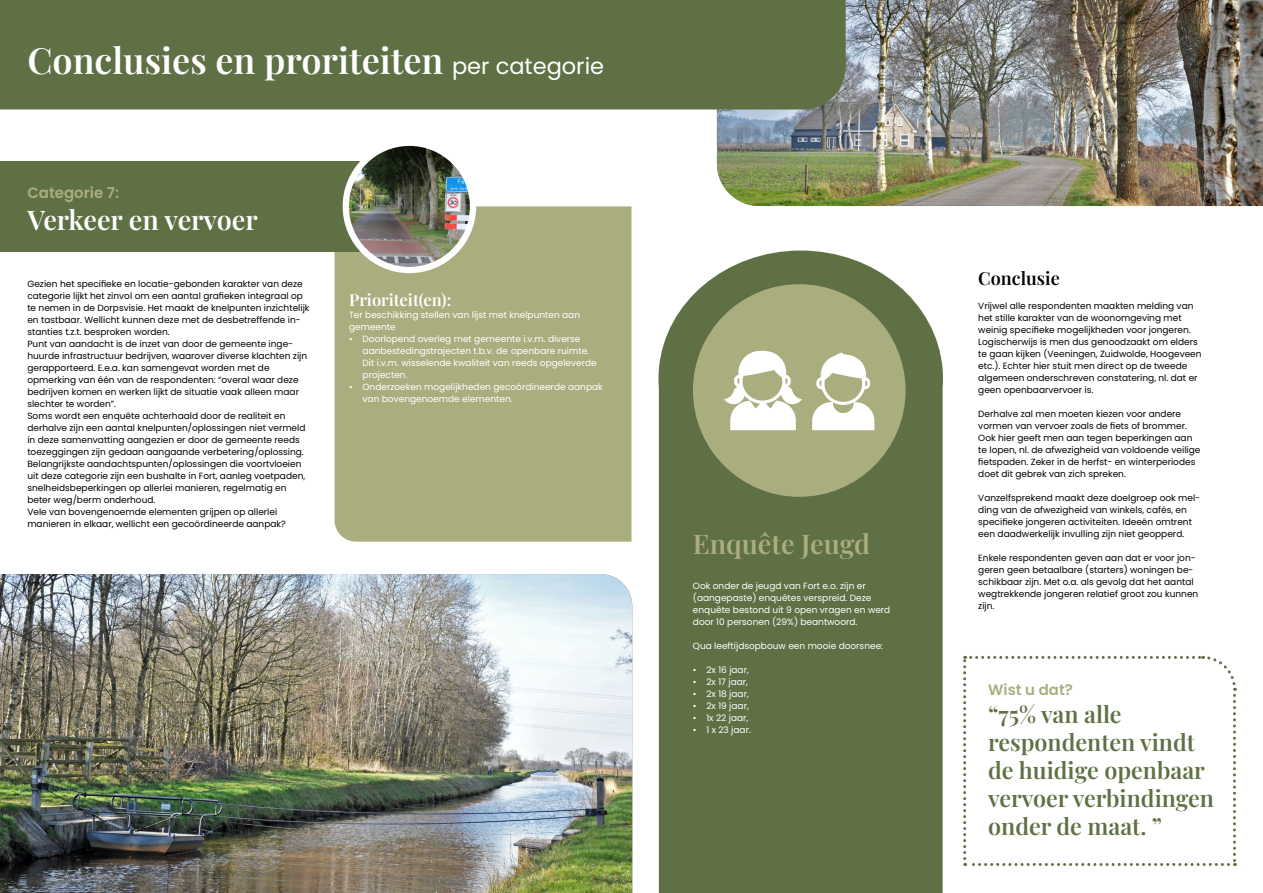
<style>
.page{position:relative;width:1263px;height:893px;background:#fff}
.page>*{position:absolute;margin:0;border:0;box-sizing:border-box;transform-origin:0 0}
.t1{font:36px "Playfair Display";color:#fff}
.t2{font:27px "Playfair Display";letter-spacing:-.005em;color:#fff}
.t3{font:27px "Playfair Display";color:#aaae7f}
.t4{font:23.25px/27.9px "Playfair Display";color:#5f7044}
.t5{font:18px "Playfair Display";color:#000}
.t6{font:16.5px "Playfair Display";color:#fff}
.t7{font:600 15px "Poppins";color:#aaae7f}
.t8{font:9px/12px "Poppins";color:#000}
.t9{font:9px/12px "Poppins";color:#fff}
.s1{font-family:"Poppins";font-size:22.5px}
</style>
<div class="page">
<img style="left:717px;top:0;width:546px;height:206px">
<div style="left:335px;top:206px;width:296px;height:336px;background:#aaae7f"></div>
<div style="left:0;top:161px;width:405px;height:90px;background:#5f7044"></div>
<img style="left:346px;top:147px;width:127px;height:123px">
<div style="left:343px;top:140px;width:133px;height:133px;border:6px solid #fff;border-radius:50%"></div>
<div style="left:0;top:0;width:846px;height:109px;background:#5f7044"></div>
<img style="left:0;top:574px;width:632px;height:319px">
<svg style="left:963px;top:655px;width:274px;height:211px"></svg>
<div style="left:658px;top:251px;width:285px;height:642px;background:#5f7044"></div>
<div style="left:693px;top:284px;width:212px;height:213px;background:#aaae7f;border-radius:50%"></div>
<svg style="left:812px;top:353px;width:62px;height:77px"></svg>
<svg style="left:724px;top:351px;width:78px;height:79px"></svg>
<h1 class="t1" style="left:27px;top:32px;width:578px">Conclusies en proriteiten <span class="s1">per categorie</span></h1>
<h3 class="t7" style="left:27px;top:184px;width:93px">Categorie 7:</h3>
<h2 class="t2" style="left:27px;top:199px;width:232px">Verkeer en vervoer</h2>
<p class="t8" style="left:27px;top:278px;width:284px">Gezien het specifieke en locatie-gebonden karakter van deze categorie lijkt het zinvol om een aantal grafieken integraal op te nemen in de Dorpsvisie. Het maakt de knelpunten inzichtelijk en tastbaar. Wellicht kunnen deze met de desbetreffende in&shy;stanties t.z.t. besproken worden.<br>Punt van aandacht is de inzet van door de gemeente inge&shy;huurde infrastructuur bedrijven, waarover diverse klachten zijn gerapporteerd. E.e.a. kan samengevat worden met de opmerking van één van de respondenten: “overal waar deze bedrijven komen en werken lijkt de situatie vaak alleen maar slechter te worden”.<br>Soms wordt een enquête achterhaald door de realiteit en derhalve zijn een aantal knelpunten/oplossingen niet vermeld in deze samenvatting aangezien er door de gemeente reeds toezeggingen zijn gedaan aangaande verbetering/oplossing.<br>Belangrijkste aandachtspunten/oplossingen die voortvloeien uit deze categorie zijn een bushalte in Fort, aanleg voetpaden, snelheidsbeperkingen op allerlei manieren, regelmatig en beter weg/berm onderhoud.<br>Vele van bovengenoemde elementen grijpen op allerlei manieren in elkaar, wellicht een gecoördineerde aanpak?</p>
<h3 class="t6" style="left:349px;top:287px;width:104px">Prioriteit(en):</h3>
<p class="t9" style="left:349px;top:309px;width:233px">Ter beschikking stellen van lijst met knelpunten aan gemeente</p>
<p class="t9" style="left:363px;top:333px;width:236px;text-indent:-14px">• Doorlopend overleg met gemeente i.v.m. diverse aanbestedingstrajecten t.b.v. de openbare ruimte.<br>Dit i.v.m. wisselende kwaliteit van reeds opgeleverde projecten.</p>
<p class="t9" style="left:363px;top:381px;width:242px;text-indent:-14px">• Onderzoeken mogelijkheden gecoördineerde aanpak van bovengenoemde elementen.</p>
<h2 class="t3" style="left:693px;top:523px;width:179px">Enquête Jeugd</h2>
<p class="t9" style="left:693px;top:580px;width:199px">Ook onder de jeugd van Fort e.o. zijn er (aangepaste) enquêtes verspreid. Deze enquête bestond uit 9 open vragen en werd door 10 personen (29%) beantwoord.</p>
<p class="t9" style="left:693px;top:640px;width:192px">Qua leeftijdsopbouw een mooie doorsnee:</p>
<p class="t9" style="left:693px;top:664px;width:57px">• 2x 16 jaar,</p>
<p class="t9" style="left:693px;top:676px;width:57px">• 2x 17 jaar,</p>
<p class="t9" style="left:693px;top:688px;width:57px">• 2x 18 jaar,</p>
<p class="t9" style="left:693px;top:700px;width:57px">• 2x 19 jaar,</p>
<p class="t9" style="left:693px;top:712px;width:57px">• 1x 22 jaar,</p>
<p class="t9" style="left:693px;top:724px;width:60px">• 1 x 23 jaar.</p>
<h3 class="t5" style="left:978px;top:264px;width:83px">Conclusie</h3>
<p class="t8" style="left:978px;top:300px;width:225px">Vrijwel alle respondenten maakten melding van het stille karakter van de woonomgeving met weinig specifieke mogelijkheden voor jongeren.<br>Logischerwijs is men dus genoodzaakt om elders te gaan kijken (Veeningen, Zuidwolde, Hoogeveen etc.). Echter hier stuit men direct op de tweede algemeen onderschreven constatering, nl. dat er geen openbaarvervoer is.</p>
<p class="t8" style="left:978px;top:408px;width:224px">Derhalve zal men moeten kiezen voor andere vormen van vervoer zoals de fiets of brommer.<br>Ook hier geeft men aan tegen beperkingen aan te lopen, nl. de afwezigheid van voldoende veilige fietspaden. Zeker in de herfst- en winterperiodes doet dit gebrek van zich spreken.</p>
<p class="t8" style="left:978px;top:492px;width:223px">Vanzelfsprekend maakt deze doelgroep ook mel&shy;ding van de afwezigheid van winkels, cafés, en specifieke jongeren activiteiten. Ideeën omtrent een daadwerkelijk invulling zijn niet geopperd.</p>
<p class="t8" style="left:978px;top:552px;width:222px">Enkele respondenten geven aan dat er voor jon&shy;geren geen betaalbare (starters) woningen be&shy;schikbaar zijn. Met o.a. als gevolg dat het aantal wegtrekkende jongeren relatief groot zou kunnen zijn.</p>
<h3 class="t7" style="left:988px;top:681px;width:86px">Wist u dat?</h3>
<h3 class="t4" style="left:988px;top:699px;width:227px">“75% van alle respondenten vindt de huidige openbaar vervoer verbindingen onder de maat. ”</h3>
</div>
